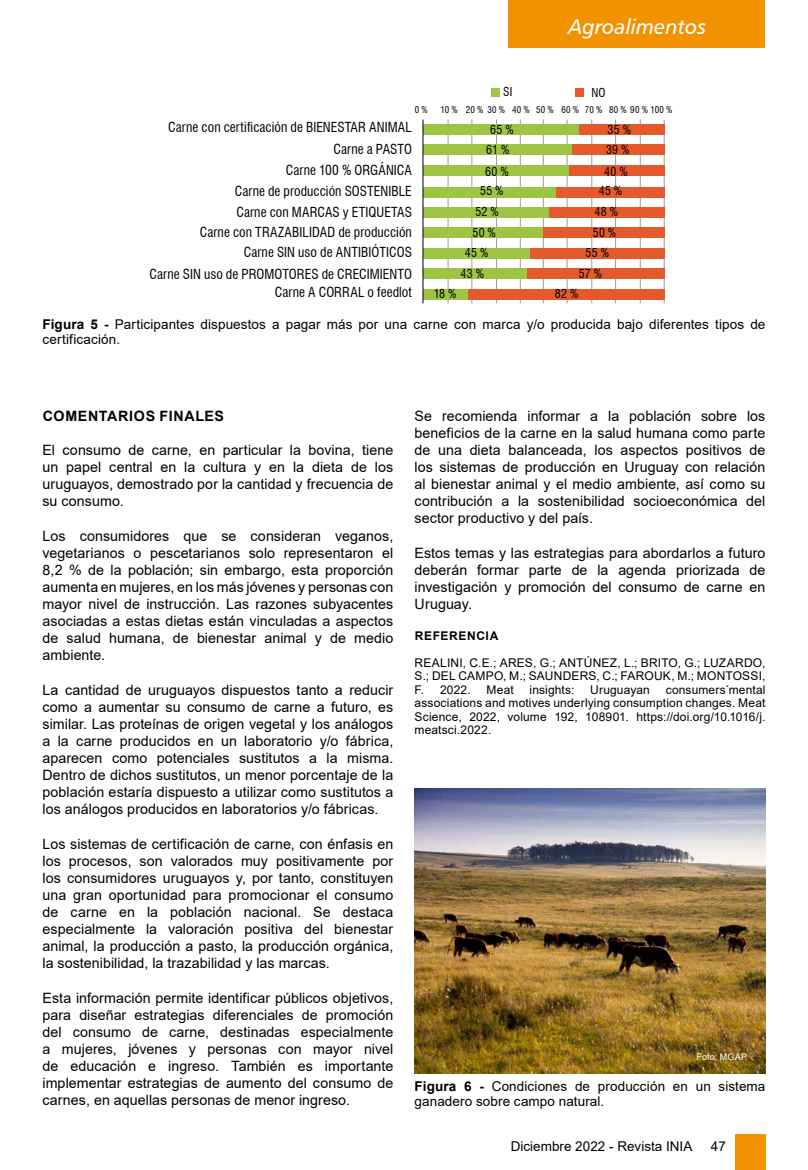
<style>
.page{position:relative;width:808px;height:1170px;background:#fff}
.page>*{position:absolute;margin:0;border:0;box-sizing:border-box;transform-origin:0 0}
.t1{font:21px "Humanist 777 BT Italic B";color:#fff}
.t2{font:14.25px/17.1px "Arial";letter-spacing:.005em;color:#000;text-align:justify}
.t3{font:700 14.25px "Arial";letter-spacing:.045em;color:#000}
.t4{font:condensed 13.5px/20.7px "Swiss 721 BT";letter-spacing:.005em;color:#000;text-align:right}
.t5{font:13.5px/15px "Arial";letter-spacing:.005em;color:#000}
.t6{font:12px/13.5px "Arial";letter-spacing:.015em;color:#000;text-align:justify}
.t7{font:condensed 12px "Swiss 721 BT";letter-spacing:.02em;color:#000}
.t8{font:700 12px "Arial";letter-spacing:.05em;color:#000}
.t9{font:condensed 9px "Swiss 721 BT";letter-spacing:.03em;color:#000}
.t10{font:9px "Arial";letter-spacing:.02em;color:#fff}
.s1{font-weight:700}
</style>
<div class="page">
<div style="left:508px;top:0;width:257px;height:47px;background:#f39200"></div>
<div style="left:734px;top:1134px;width:31px;height:35px;background:#f39200"></div>
<img style="left:415px;top:788px;width:350px;height:285px">
<hr style="left:448px;top:119px;width:1px;height:184px;background:#9d9d9c">
<hr style="left:543px;top:119px;width:1px;height:184px;background:#9d9d9c">
<hr style="left:496px;top:119px;width:1px;height:184px;background:#9d9d9c">
<hr style="left:591px;top:119px;width:1px;height:184px;background:#9d9d9c">
<hr style="left:471px;top:119px;width:1px;height:184px;background:#9d9d9c">
<hr style="left:567px;top:119px;width:1px;height:184px;background:#9d9d9c">
<hr style="left:520px;top:119px;width:1px;height:184px;background:#9d9d9c">
<hr style="left:615px;top:119px;width:1px;height:184px;background:#9d9d9c">
<hr style="left:640px;top:119px;width:1px;height:184px;background:#9d9d9c">
<hr style="left:664px;top:119px;width:1px;height:184px;background:#9d9d9c">
<div style="left:423px;top:125px;width:156px;height:10px;background:#9dc543"></div>
<div style="left:423px;top:207px;width:156px;height:10px;background:#9dc543"></div>
<div style="left:423px;top:166px;width:156px;height:10px;background:#9dc543"></div>
<div style="left:423px;top:248px;width:156px;height:10px;background:#9dc543"></div>
<div style="left:423px;top:145px;width:156px;height:10px;background:#9dc543"></div>
<div style="left:423px;top:227px;width:156px;height:10px;background:#9dc543"></div>
<div style="left:423px;top:187px;width:156px;height:10px;background:#9dc543"></div>
<div style="left:423px;top:268px;width:156px;height:10px;background:#9dc543"></div>
<div style="left:423px;top:290px;width:156px;height:10px;background:#9dc543"></div>
<div style="left:579px;top:125px;width:85px;height:10px;background:#e55a2d"></div>
<div style="left:549px;top:207px;width:115px;height:10px;background:#e55a2d"></div>
<div style="left:569px;top:166px;width:95px;height:10px;background:#e55a2d"></div>
<div style="left:530px;top:248px;width:134px;height:10px;background:#e55a2d"></div>
<div style="left:572px;top:145px;width:92px;height:10px;background:#e55a2d"></div>
<div style="left:543px;top:227px;width:121px;height:10px;background:#e55a2d"></div>
<div style="left:556px;top:187px;width:108px;height:10px;background:#e55a2d"></div>
<div style="left:527px;top:268px;width:137px;height:10px;background:#e55a2d"></div>
<div style="left:468px;top:290px;width:196px;height:10px;background:#e55a2d"></div>
<hr style="left:423px;top:119px;width:1px;height:184px;background:#000">
<div style="left:491px;top:88px;width:8px;height:8px;background:#9dc543"></div>
<div style="left:576px;top:88px;width:8px;height:8px;background:#e55a2d"></div>
<h1 class="t1" style="left:568px;top:13px;width:140px">Agroalimentos</h1>
<p class="t7" style="left:503px;top:84px;width:11px">SI</p>
<p class="t7" style="left:591px;top:86px;width:16px">NO</p>
<p class="t9" style="left:415px;top:104px;width:15px">0 %</p>
<p class="t9" style="left:440px;top:104px;width:233px">10 % 20 % 30 % 40 % 50 % 60 % 70 % 80 % 90 % 100 %</p>
<p class="t4" style="left:168px;top:117px;width:245px">Carne con certificación de BIENESTAR ANIMAL</p>
<p class="t4" style="left:150px;top:139px;width:264px">Carne a PASTO<br>Carne 100 % ORGÁNICA<br>Carne de producción SOSTENIBLE<br>Carne con MARCAS y ETIQUETAS<br>Carne con TRAZABILIDAD de producción<br>Carne SIN uso de ANTIBIÓTICOS<br>Carne SIN uso de PROMOTORES de CRECIMIENTO</p>
<p class="t4" style="left:275px;top:282px;width:138px">Carne A CORRAL o feedlot</p>
<p class="t7" style="left:490px;top:122px;width:25px">65 %</p>
<p class="t7" style="left:486px;top:143px;width:25px">61 %</p>
<p class="t7" style="left:608px;top:122px;width:25px">35 %</p>
<p class="t7" style="left:606px;top:143px;width:25px">39 %</p>
<p class="t7" style="left:485px;top:164px;width:25px">60 %</p>
<p class="t7" style="left:604px;top:164px;width:25px">40 %</p>
<p class="t7" style="left:480px;top:184px;width:25px">55 %</p>
<p class="t7" style="left:599px;top:184px;width:25px">45 %</p>
<p class="t7" style="left:475px;top:204px;width:25px">52 %</p>
<p class="t7" style="left:594px;top:204px;width:25px">48 %</p>
<p class="t7" style="left:472px;top:225px;width:25px">50 %</p>
<p class="t7" style="left:593px;top:225px;width:25px">50 %</p>
<p class="t7" style="left:465px;top:245px;width:25px">45 %</p>
<p class="t7" style="left:585px;top:245px;width:25px">55 %</p>
<p class="t7" style="left:460px;top:266px;width:25px">43 %</p>
<p class="t7" style="left:434px;top:287px;width:24px">18 %</p>
<p class="t7" style="left:579px;top:266px;width:25px">57 %</p>
<p class="t7" style="left:555px;top:287px;width:25px">82 %</p>
<p class="t5" style="left:43px;top:316px;width:724px"><span class="s1">Figura 5 -</span> Participantes dispuestos a pagar más por una carne con marca y/o producida bajo diferentes tipos de certificación.</p>
<p class="t3" style="left:43px;top:406px;width:183px">COMENTARIOS FINALES</p>
<p class="t2" style="left:43px;top:441px;width:352px">El consumo de carne, en particular la bovina, tiene un papel central en la cultura y en la dieta de los uruguayos, demostrado por la cantidad y frecuencia de su consumo.</p>
<p class="t2" style="left:43px;top:527px;width:352px">Los consumidores que se consideran veganos, vegetarianos o pescetarianos solo representaron el 8,2 % de la población; sin embargo, esta proporción aumenta en mujeres, en los más jóvenes y personas con mayor nivel de instrucción. Las razones subyacentes asociadas a estas dietas están vinculadas a aspectos de salud humana, de bienestar animal y de medio ambiente.</p>
<p class="t2" style="left:43px;top:681px;width:352px">La cantidad de uruguayos dispuestos tanto a reducir como a aumentar su consumo de carne a futuro, es similar. Las proteínas de origen vegetal y los análogos a la carne producidos en un laboratorio y/o fábrica, aparecen como potenciales sustitutos a la misma.<br>Dentro de dichos sustitutos, un menor porcentaje de la población estaría dispuesto a utilizar como sustitutos a los análogos producidos en laboratorios y/o fábricas.</p>
<p class="t2" style="left:43px;top:834px;width:352px">Los sistemas de certificación de carne, con énfasis en los procesos, son valorados muy positivamente por los consumidores uruguayos y, por tanto, constituyen una gran oportunidad para promocionar el consumo de carne en la población nacional. Se destaca especialmente la valoración positiva del bienestar animal, la producción a pasto, la producción orgánica, la sostenibilidad, la trazabilidad y las marcas.</p>
<p class="t2" style="left:43px;top:988px;width:352px">Esta información permite identificar públicos objetivos, para diseñar estrategias diferenciales de promoción del consumo de carne, destinadas especialmente a mujeres, jóvenes y personas con mayor nivel de educación e ingreso. También es importante implementar estrategias de aumento del consumo de carnes, en aquellas personas de menor ingreso.</p>
<p class="t2" style="left:415px;top:407px;width:352px">Se recomienda informar a la población sobre los beneficios de la carne en la salud humana como parte de una dieta balanceada, los aspectos positivos de los sistemas de producción en Uruguay con relación al bienestar animal y el medio ambiente, así como su contribución a la sostenibilidad socioeconómica del sector productivo y del país.</p>
<p class="t2" style="left:415px;top:544px;width:352px">Estos temas y las estrategias para abordarlos a futuro deberán formar parte de la agenda priorizada de investigación y promoción del consumo de carne en Uruguay.</p>
<p class="t8" style="left:415px;top:627px;width:85px">REFERENCIA</p>
<p class="t6" style="left:415px;top:655px;width:352px">REALINI, C.E.; ARES, G.; ANTÚNEZ, L.; BRITO, G.; LUZARDO, S.; DEL CAMPO, M.; SAUNDERS, C.; FAROUK, M.; MONTOSSI, F. 2022.</p>
<p class="t6" style="left:415px;top:682px;width:352px;text-indent:251px">consumers´mental associations and motives underlying consumption changes. Meat Science, 2022, volume 192, 108901. https://doi.org/10.1016/j. meatsci.2022.</p>
<p class="t6" style="left:487px;top:682px;width:29px">Meat</p>
<p class="t6" style="left:530px;top:682px;width:46px">insights:</p>
<p class="t6" style="left:590px;top:682px;width:61px">Uruguayan</p>
<p class="t10" style="left:696px;top:1050px;width:52px">Foto: MGAP</p>
<p class="t5" style="left:415px;top:1078px;width:352px"><span class="s1">Figura 6 -</span> Condiciones de producción en un sistema ganadero sobre campo natural.</p>
<p class="t5" style="left:511px;top:1138px;width:183px">Diciembre 2022 - Revista INIA</p>
<p class="t5" style="left:711px;top:1138px;width:17px">47</p>
</div>
